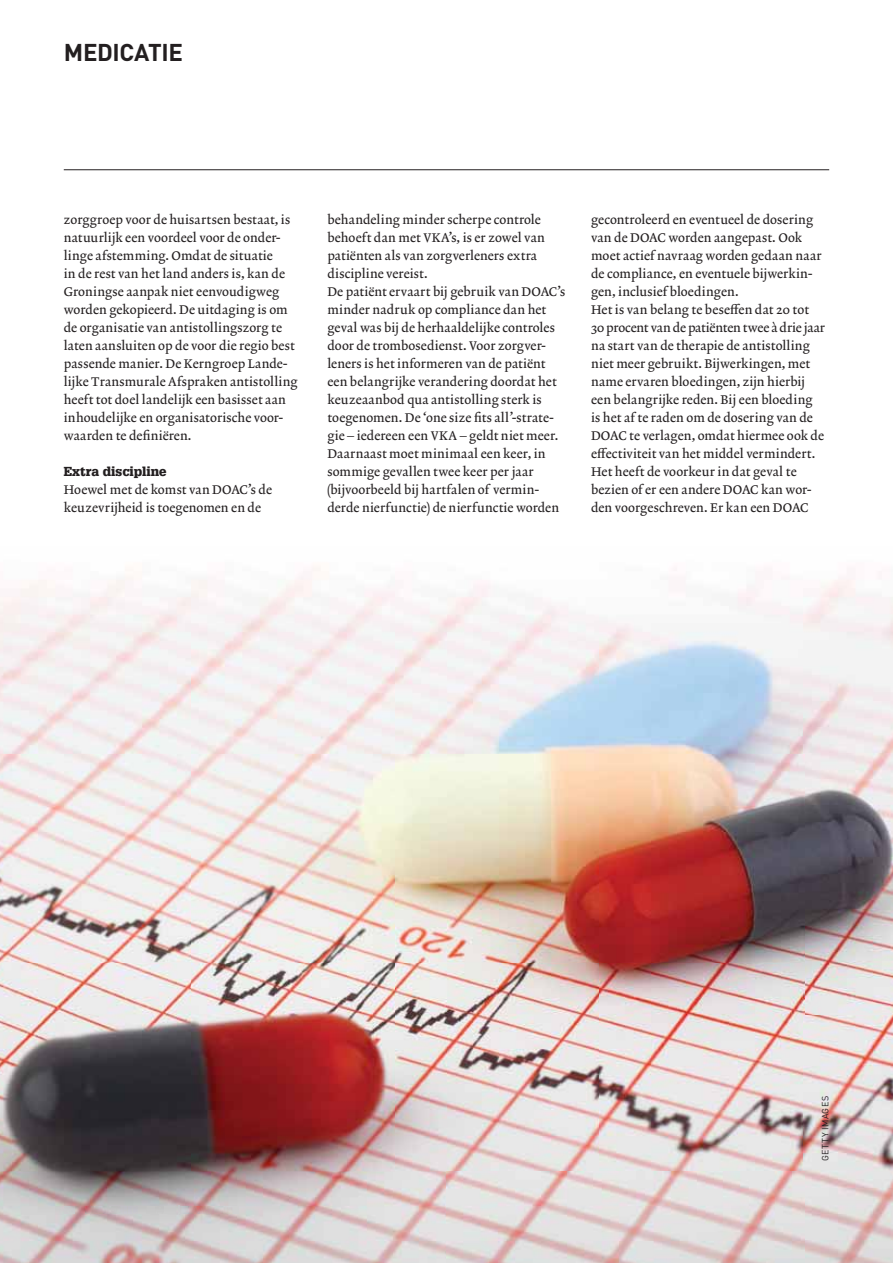
<style>
.page{position:relative;width:893px;height:1263px;background:#fff}
.page>*{position:absolute;margin:0;border:0;box-sizing:border-box;transform-origin:0 0}
.t1{font:700 24px "DINOT";letter-spacing:-.015em;color:#231f20}
.t2{font:12.75px/18px "Lexicon No 2 Roman A";letter-spacing:.01em;color:#231f20}
.t3{font:900 12.75px "Glypha LT Std";color:#231f20}
.t4{font:9px "DINOT";letter-spacing:.06em;color:#231f20}
</style>
<div class="page">
<hr style="left:64px;top:169px;width:765px;height:1px;background:#231f20">
<img style="left:0;top:567px;width:893px;height:696px">
<svg style="left:65px;top:1206px;width:17px;height:9px"></svg>
<img style="left:86px;top:1206px;width:89px;height:8px">
<img style="left:180px;top:1206px;width:4px;height:8px">
<img style="left:184px;top:1206px;width:55px;height:8px">
<h1 class="t1" style="left:64px;top:44px;width:121px">MEDICATIE</h1>
<p class="t2" style="left:64px;top:212px;width:235px">zorggroep voor de huisartsen bestaat, is natuurlijk een voordeel voor de onder&shy;linge afstemming. Omdat de situatie<br>in de rest van het land anders is, kan de Groningse aanpak niet eenvoudigweg worden gekopieerd. De uitdaging is om de organisatie van antistollingszorg te laten aansluiten op de voor die regio best passende manier. De Kerngroep Lande&shy;lijke Transmurale Afspraken antistolling heeft tot doel landelijk een basisset aan inhoudelijke en organisatorische voor&shy;waarden te definiëren.</p>
<p class="t3" style="left:64px;top:467px;width:104px">Extra discipline</p>
<p class="t2" style="left:64px;top:482px;width:210px">Hoewel met de komst van DOAC’s de keuzevrijheid is toegenomen en de</p>
<p class="t2" style="left:327px;top:212px;width:239px">behandeling minder scherpe controle behoeft dan met VKA’s, is er zowel van patiënten als van zorgverleners extra discipline vereist.<br>De patiënt ervaart bij gebruik van DOAC’s minder nadruk op compliance dan het geval was bij de herhaaldelijke controles door de trombosedienst. Voor zorgver&shy;leners is het informeren van de patiënt een belangrijke verandering doordat het keuzeaanbod qua antistolling sterk is toegenomen. De ‘one size fits all’-strate&shy;gie – iedereen een VKA – geldt niet meer.<br>Daarnaast moet minimaal een keer, in sommige gevallen twee keer per jaar (bijvoorbeeld bij hartfalen of vermin&shy;derde nierfunctie) de nierfunctie worden</p>
<p class="t2" style="left:591px;top:212px;width:236px">gecontroleerd en eventueel de dosering van de DOAC worden aangepast. Ook moet actief navraag worden gedaan naar de compliance, en eventuele bijwerkin&shy;gen, inclusief bloedingen.<br>Het is van belang te beseffen dat 20 tot 30 procent van de patiënten twee à drie jaar na start van de therapie de antistolling niet meer gebruikt. Bijwerkingen, met name ervaren bloedingen, zijn hierbij een belangrijke reden. Bij een bloeding is het af te raden om de dosering van de DOAC te verlagen, omdat hiermee ook de effectiviteit van het middel vermindert.<br>Het heeft de voorkeur in dat geval te bezien of er een andere DOAC kan wor&shy;den voorgeschreven. Er kan een DOAC</p>
<p class="t4" style="left:822px;top:1161px;width:66px;rotate:-90deg">GETTY IMAGES</p>
</div>
